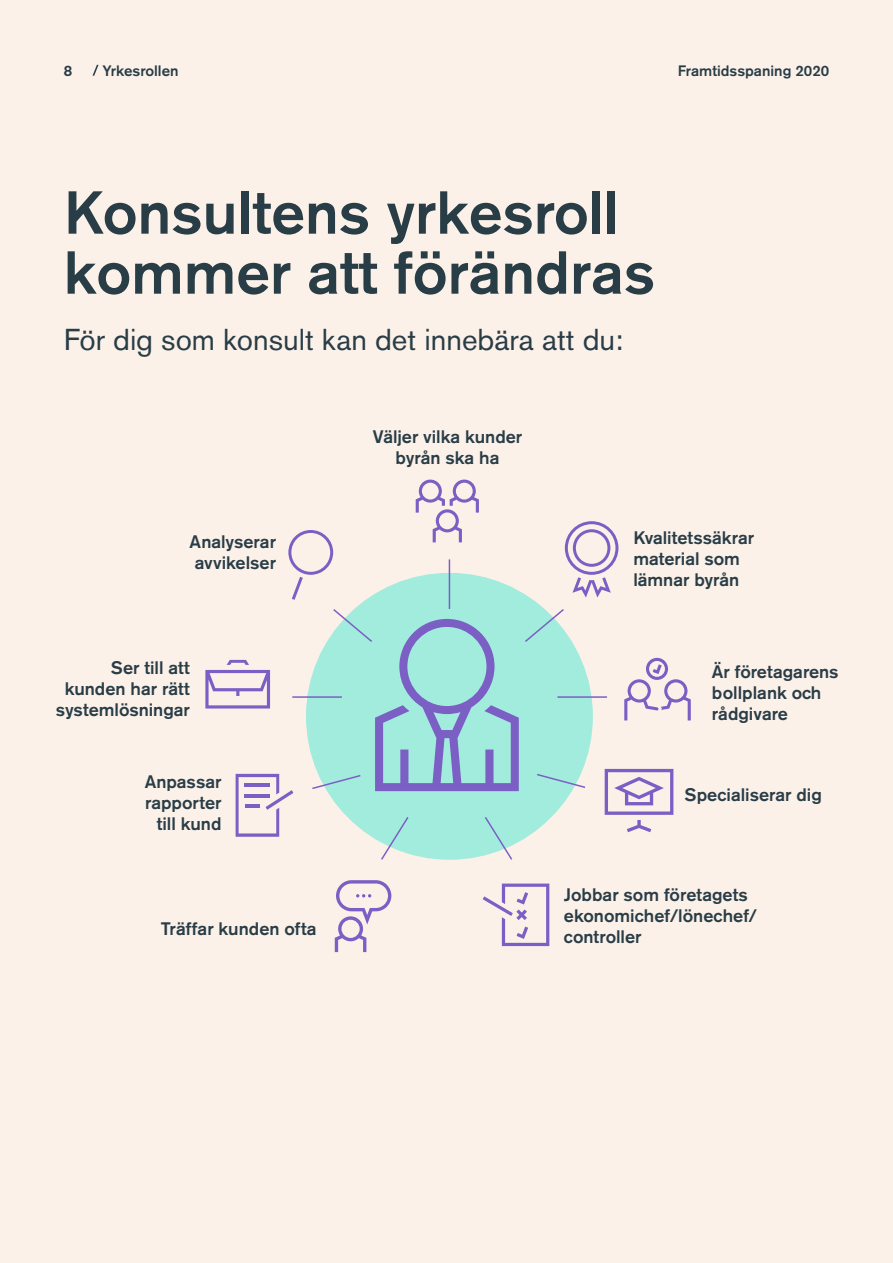
<style>
.page{position:relative;width:893px;height:1263px;background:#fcf1e9}
.page>*{position:absolute;margin:0;border:0;box-sizing:border-box;transform-origin:0 0}
.t1{font:500 60px/60px "Akzidenz Grotesk BE";color:#293d47}
.t2{font:30px "Akzidenz Grotesk BE";color:#293d47}
.t3{font:500 18px/21px "Akzidenz Grotesk BE";color:#293d47}
.t4{font:500 15px "Akzidenz Grotesk BE";color:#293d47}
</style>
<div class="page">
<svg style="left:93px;top:65px;width:6px;height:11px"></svg>
<div style="left:306px;top:573px;width:287px;height:287px;background:#a1ecdd;border-radius:50%"></div>
<svg style="left:236px;top:774px;width:57px;height:63px"></svg>
<hr style="left:245px;top:783px;width:25px;height:4px;background:#7c5fc4">
<hr style="left:245px;top:794px;width:25px;height:3px;background:#7c5fc4">
<hr style="left:245px;top:805px;width:15px;height:3px;background:#7c5fc4">
<svg style="left:335px;top:880px;width:56px;height:72px"></svg>
<svg style="left:288px;top:530px;width:45px;height:70px"></svg>
<svg style="left:483px;top:883px;width:66px;height:63px"></svg>
<svg style="left:565px;top:521px;width:53px;height:76px"></svg>
<svg style="left:416px;top:480px;width:63px;height:62px"></svg>
<svg style="left:605px;top:769px;width:68px;height:63px"></svg>
<hr style="left:449px;top:559px;width:1px;height:50px;background:#7c5fc4">
<svg style="left:624px;top:658px;width:67px;height:62px"></svg>
<hr style="left:557px;top:696px;width:50px;height:2px;background:#7c5fc4">
<svg style="left:205px;top:660px;width:65px;height:48px"></svg>
<hr style="left:292px;top:696px;width:50px;height:2px;background:#7c5fc4">
<svg style="left:311px;top:607px;width:276px;height:184px"></svg>
<svg style="left:381px;top:817px;width:28px;height:43px"></svg>
<svg style="left:483px;top:817px;width:31px;height:43px"></svg>
<p class="t4" style="left:64px;top:61px;width:10px">8</p>
<p class="t4" style="left:103px;top:61px;width:77px">Yrkesrollen</p>
<p class="t4" style="left:678px;top:61px;width:153px">Framtidsspaning 2020</p>
<h1 class="t1" style="left:64px;top:182px;width:593px">Konsultens yrkesroll kommer att förändras</h1>
<h2 class="t2" style="left:64px;top:321px;width:561px">För dig som konsult kan det innebära att du:</h2>
<p class="t3" style="left:373px;top:426px;width:151px;text-align:center">Väljer vilka kunder byrån ska ha</p>
<p class="t3" style="left:190px;top:531px;width:88px">Analyserar avvikelser</p>
<p class="t3" style="left:56px;top:657px;width:136px;text-align:right">Ser till att kunden har rätt systemlösningar</p>
<p class="t3" style="left:145px;top:771px;width:78px;text-align:right">Anpassar rapporter till kund</p>
<p class="t3" style="left:161px;top:918px;width:158px">Träffar kunden ofta</p>
<p class="t3" style="left:633px;top:527px;width:122px">Kvalitetssäkrar material som lämnar byrån</p>
<p class="t3" style="left:712px;top:661px;width:128px">Är företagarens bollplank och rådgivare</p>
<p class="t3" style="left:685px;top:784px;width:139px">Specialiserar dig</p>
<p class="t3" style="left:564px;top:884px;width:195px">Jobbar som företagets ekonomichef/lönechef/ controller</p>
</div>
